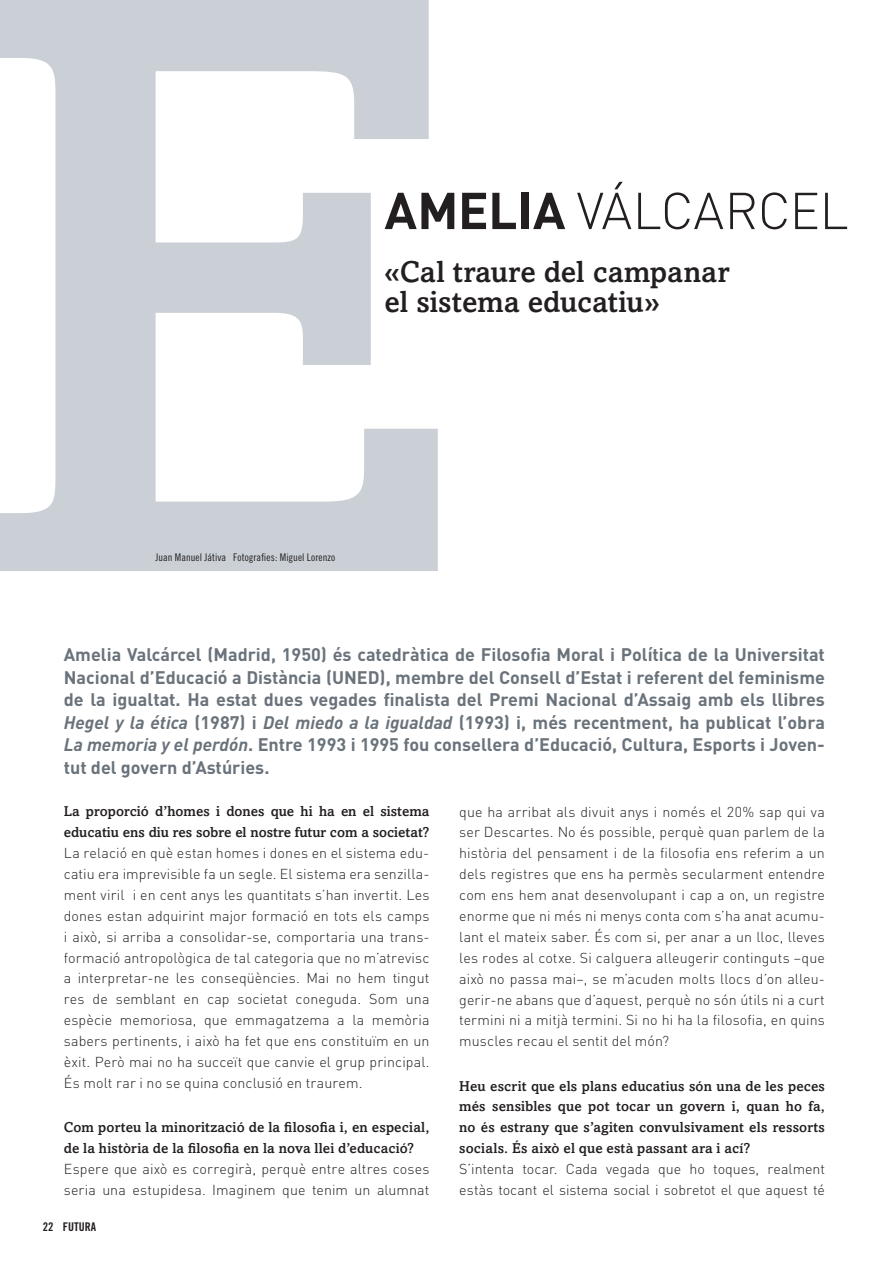
<style>
.page{position:relative;width:893px;height:1263px;background:#fff}
.page>*{position:absolute;margin:0;border:0;box-sizing:border-box;transform-origin:0 0}
.t1{font:300 51px "DIN";letter-spacing:-.01em;color:#231f20}
.t2{font:500 30px/30px "Amasis";color:#231f20}
.t3{font:700 18px/22.5px "DIN";color:#6a737b;text-align:justify}
.t4{font:300 14.25px/20.9px "DIN";letter-spacing:.005em;color:#231f20;text-align:justify}
.t5{font:500 14.25px/20.9px "Amasis";letter-spacing:.005em;color:#231f20}
.t6{font:12px "Trade Gothic Bold Cond Twenty";color:#231f20}
.t7{font:10.5px "Trade Gothic Cond Eighteen";letter-spacing:.01em;color:#231f20}
.s1{font-weight:700}
.s2{font-style:italic}
</style>
<div class="page">
<svg style="left:0;top:0;width:438px;height:571px;fill:#cad0d5"></svg>
<h1 class="t1" style="left:384px;top:193px;width:466px"><span class="s1">AMELIA</span> VÁLCARCEL</h1>
<h2 class="t2" style="left:384px;top:259px;width:346px">«Cal traure del campanar el sistema educatiu»</h2>
<p class="t7" style="left:156px;top:551px;width:181px">Juan Manuel Játiva Fotografies: Miguel Lorenzo</p>
<p class="t3" style="left:64px;top:645px;width:763px">Amelia Valcárcel (Madrid, 1950) és catedràtica de Filosofia Moral i Política de la Universitat Nacional d’Educació a Distància (UNED), membre del Consell d’Estat i referent del feminisme de la igualtat. Ha estat dues vegades finalista del Premi Nacional d’Assaig amb els llibres <span class="s2">Hegel y la ética</span> (1987) i <span class="s2">Del miedo a la igualdad</span> (1993) i, més recentment, ha publicat l’obra <span class="s2">La memoria y el perdón</span>. Entre 1993 i 1995 fou consellera d’Educació, Cultura, Esports i Joven&shy;tut del govern d’Astúries.</p>
<p class="t5" style="left:64px;top:802px;width:367px">La proporció d’homes i dones que hi ha en el sistema educatiu ens diu res sobre el nostre futur com a societat?</p>
<p class="t4" style="left:64px;top:844px;width:367px">La relació en què estan homes i dones en el sistema edu&shy;catiu era imprevisible fa un segle. El sistema era senzilla&shy;ment viril i en cent anys les quantitats s’han invertit. Les dones estan adquirint major formació en tots els camps i això, si arriba a consolidar-se, comportaria una trans&shy;formació antropològica de tal categoria que no m’atrevisc a interpretar-ne les conseqüències. Mai no hem tingut res de semblant en cap societat coneguda. Som una espècie memoriosa, que emmagatzema a la memòria sabers pertinents, i això ha fet que ens constituïm en un èxit. Però mai no ha succeït que canvie el grup principal.<br>És molt rar i no se quina conclusió en traurem.</p>
<p class="t5" style="left:64px;top:1118px;width:367px">Com porteu la minorització de la filosofia i, en especial, de la història de la filosofia en la nova llei d’educació?</p>
<p class="t4" style="left:64px;top:1160px;width:367px">Espere que això es corregirà, perquè entre altres coses seria una estupidesa. Imaginem que tenim un alumnat</p>
<p class="t4" style="left:459px;top:803px;width:367px">que ha arribat als divuit anys i només el 20% sap qui va ser Descartes. No és possible, perquè quan parlem de la història del pensament i de la filosofia ens referim a un dels registres que ens ha permès secularment entendre com ens hem anat desenvolupant i cap a on, un registre enorme que ni més ni menys conta com s’ha anat acumu&shy;lant el mateix saber. És com si, per anar a un lloc, lleves les rodes al cotxe. Si calguera alleugerir continguts –que això no passa mai–, se m’acuden molts llocs d’on alleu&shy;gerir-ne abans que d’aquest, perquè no són útils ni a curt termini ni a mitjà termini. Si no hi ha la filosofia, en quins muscles recau el sentit del món?</p>
<p class="t5" style="left:459px;top:1076px;width:367px;text-align:justify">Heu escrit que els plans educatius són una de les peces més sensibles que pot tocar un govern i, quan ho fa, no és estrany que s’agiten convulsivament els ressorts socials. És això el que està passant ara i ací?</p>
<p class="t4" style="left:459px;top:1160px;width:367px">S’intenta tocar. Cada vegada que ho toques, realment estàs tocant el sistema social i sobretot el que aquest té</p>
<p class="t6" style="left:43px;top:1222px;width:55px">22 FUTURA</p>
</div>
